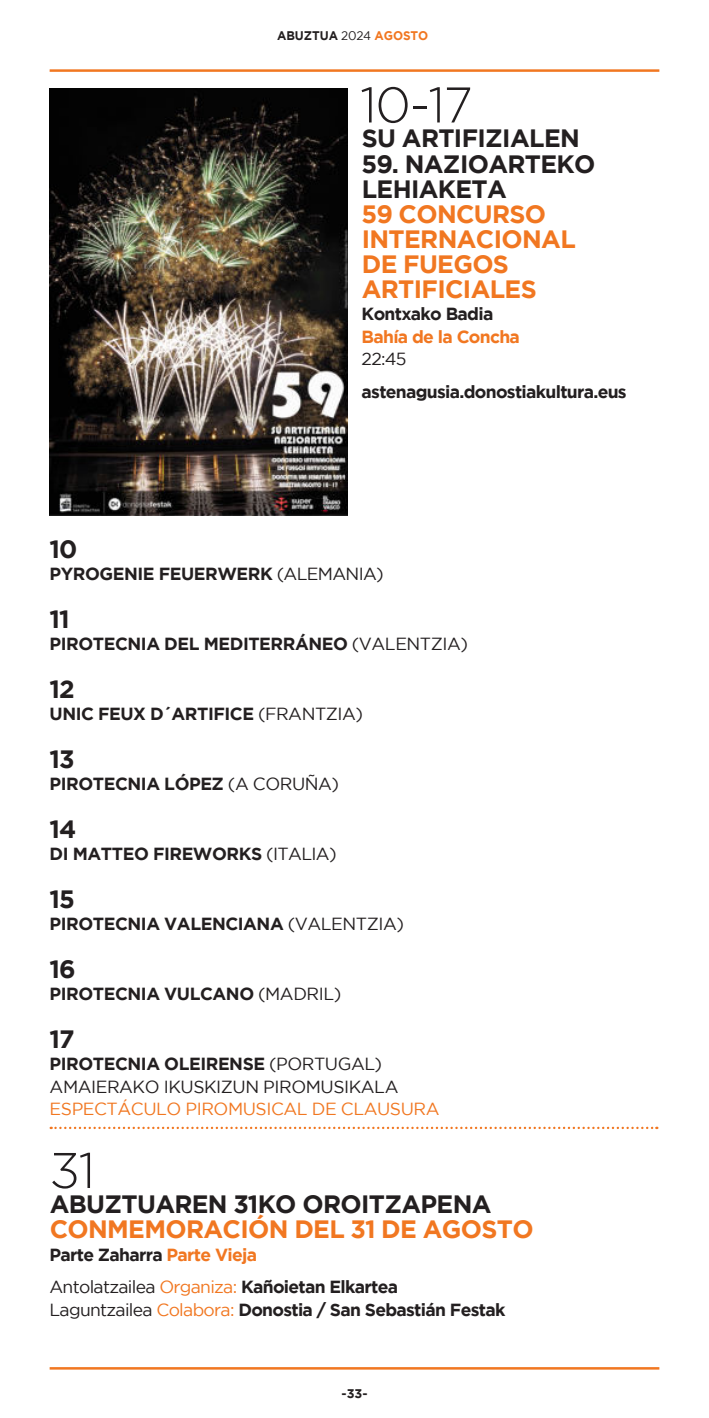
<style>
.page{position:relative;width:709px;height:1418px;background:#fff}
.page>*{position:absolute;margin:0;border:0;box-sizing:border-box;transform-origin:0 0}
.t1{font:300 50px "Gotham";color:#231f20}
.t2{font:700 25px/25px "Gotham";letter-spacing:-.025em;color:#231f20}
.t3{font:700 25px/25px "Gotham";letter-spacing:-.025em;color:#f17721}
.t4{font:700 17.5px/32.5px "Gotham";letter-spacing:-.025em;color:#231f20}
.t5{font:17.5px/22.5px "Gotham";letter-spacing:-.025em;color:#231f20}
.t6{font:17.5px "Gotham";letter-spacing:-.025em;color:#f17721}
.t7{font:700 17.5px "Gotham";letter-spacing:-.04em;color:#f17721}
.t8{font:700 12.5px "Gotham";letter-spacing:-.005em;color:#231f20;scale:.95 1}
.t9{font:700 12.5px "Gotham";letter-spacing:-.005em;color:#231f20}
.s1{font-weight:400}
.s2{color:#f17721}
.s3{font-weight:700}
.s4{font-weight:400;color:#f17721}
</style>
<div class="page">
<hr style="left:50px;top:69px;width:609px;height:3px;background:#f17721">
<hr style="left:50px;top:1366px;width:609px;height:3px;background:#f17721">
<img style="left:49px;top:89px;width:298px;height:426px">
<svg style="left:51px;top:1126px;width:606px;height:3px"></svg>
<p class="t8" style="left:277px;top:28px;width:161px">ABUZTUA <span class="s1">2024</span> <span class="s2">AGOSTO</span></p>
<h1 class="t1" style="left:360px;top:78px;width:114px">10-17</h1>
<h2 class="t2" style="left:362px;top:125px;width:220px">SU ARTIFIZIALEN</h2>
<h2 class="t2" style="left:361px;top:150px;width:235px">59. NAZIOARTEKO<br>LEHIAKETA</h2>
<h2 class="t3" style="left:361px;top:200px;width:216px">59 CONCURSO<br>INTERNACIONAL<br>DE FUEGOS<br>ARTIFICIALES</h2>
<p class="t4" style="left:361px;top:297px;width:133px">Kontxako Badia</p>
<p class="t7" style="left:361px;top:326px;width:160px">Bahía de la Concha</p>
<p class="t5" style="left:361px;top:347px;width:47px">22:45</p>
<p class="t4" style="left:361px;top:374px;width:267px">astenagusia.donostiakultura.eus</p>
<h2 class="t2" style="left:49px;top:535px;width:29px">10</h2>
<p class="t4" style="left:50px;top:557px;width:336px">PYROGENIE FEUERWERK <span class="s1">(ALEMANIA)</span></p>
<h2 class="t2" style="left:49px;top:605px;width:22px">11</h2>
<p class="t4" style="left:50px;top:627px;width:420px">PIROTECNIA DEL MEDITERRÁNEO <span class="s1">(VALENTZIA)</span></p>
<h2 class="t2" style="left:49px;top:675px;width:27px">12</h2>
<p class="t4" style="left:50px;top:697px;width:315px">UNIC FEUX D´ARTIFICE <span class="s1">(FRANTZIA)</span></p>
<h2 class="t2" style="left:49px;top:745px;width:27px">13</h2>
<p class="t4" style="left:50px;top:767px;width:291px">PIROTECNIA LÓPEZ <span class="s1">(A CORUÑA)</span></p>
<h2 class="t2" style="left:49px;top:815px;width:28px">14</h2>
<p class="t4" style="left:50px;top:837px;width:288px">DI MATTEO FIREWORKS <span class="s1">(ITALIA)</span></p>
<h2 class="t2" style="left:49px;top:885px;width:27px">15</h2>
<p class="t4" style="left:50px;top:907px;width:356px">PIROTECNIA VALENCIANA <span class="s1">(VALENTZIA)</span></p>
<h2 class="t2" style="left:49px;top:955px;width:28px">16</h2>
<p class="t4" style="left:50px;top:977px;width:293px">PIROTECNIA VULCANO <span class="s1">(MADRIL)</span></p>
<h2 class="t2" style="left:49px;top:1025px;width:27px">17</h2>
<p class="t5" style="left:50px;top:1052px;width:350px"><span class="s3">PIROTECNIA OLEIRENSE</span> (PORTUGAL)<br>AMAIERAKO IKUSKIZUN PIROMUSIKALA</p>
<p class="t6" style="left:50px;top:1099px;width:391px">ESPECTÁCULO PIROMUSICAL DE CLAUSURA</p>
<h1 class="t1" style="left:49px;top:1143px;width:47px">31</h1>
<h2 class="t2" style="left:50px;top:1190px;width:443px">ABUZTUAREN 31KO OROITZAPENA</h2>
<h2 class="t3" style="left:50px;top:1215px;width:485px">CONMEMORACIÓN DEL 31 DE AGOSTO</h2>
<p class="t4" style="left:49px;top:1237px;width:350px">Parte Zaharra <span class="s2">Parte Vieja<br></span><span class="s1">Antolatzailea</span> <span class="s4">Organiza:</span> Kañoietan Elkartea</p>
<p class="t4" style="left:49px;top:1292px;width:457px"><span class="s1">Laguntzailea</span> <span class="s4">Colabora:</span> Donostia / San Sebastián Festak</p>
<p class="t9" style="left:341px;top:1385px;width:28px">-33-</p>
</div>
